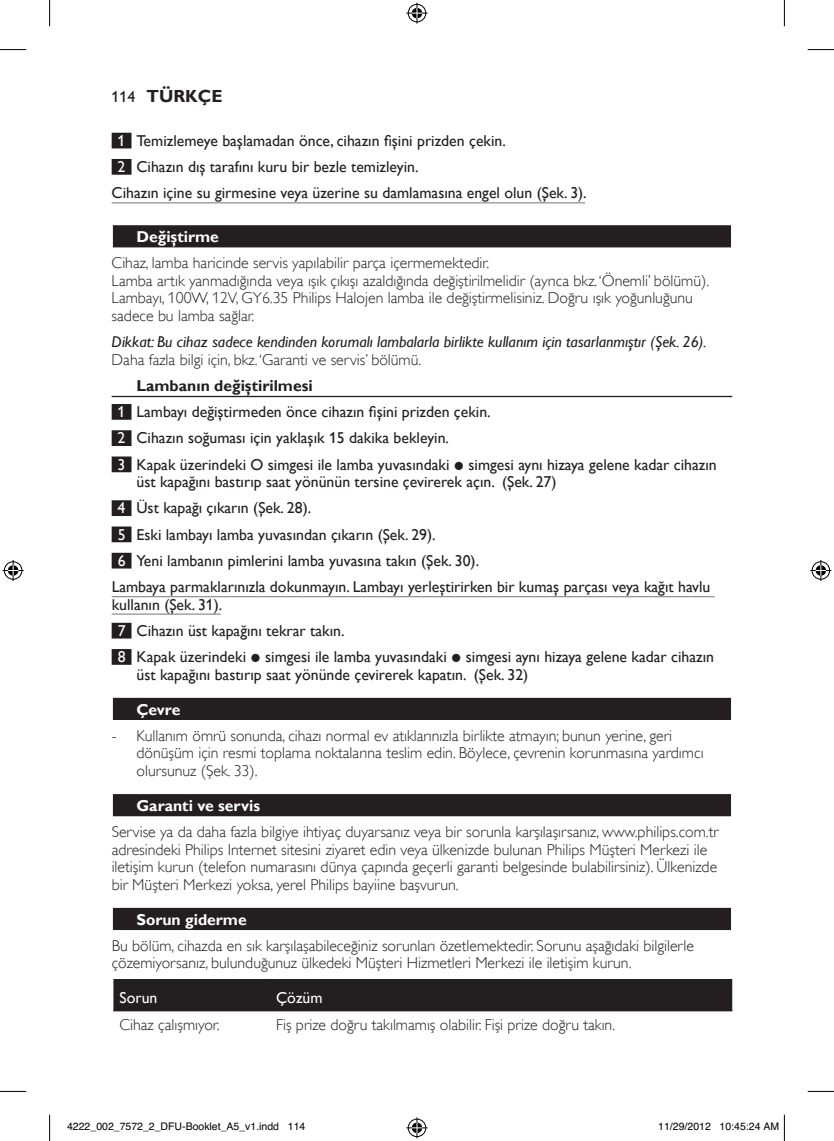
<style>
.page{position:relative;width:834px;height:1141px;background:#fff}
.page>*{position:absolute;margin:0;border:0;box-sizing:border-box;transform-origin:0 0}
.t1{font:700 17.5px "Gill Sans Alt One WGL";color:#231f20}
.t2{font:15.75px/17.5px "Gill Sans Alt One WGL Light";color:#231f20}
.t3{font:15.75px/26.2px "Gill Sans Alt One WGL";color:#231f20}
.t4{font:italic 15.75px "Gill Sans Alt One WGL";color:#231f20}
.t5{font:700 15.75px "Gill Sans Alt One WGL";color:#fff}
.t6{font:15.75px "Gill Sans Alt One WGL";color:#fff}
.t7{font:10.5px "Helvetica";color:#000}
.s1{font-weight:400;font-size:15.75px}
.s2{color:#fff}
.s3{font-weight:700}
.s4{font-family:"Philipsfonta Plain"}
</style>
<div class="page">
<div style="left:112px;top:133px;width:19px;height:15px;background:#231f20"></div>
<div style="left:112px;top:159px;width:19px;height:16px;background:#231f20"></div>
<hr style="left:112px;top:202px;width:473px;height:1px;background:#939598">
<div style="left:112px;top:224px;width:620px;height:25px;background:#a2a1a1"></div>
<div style="left:113px;top:225px;width:617px;height:22px;background:#231f20"></div>
<hr style="left:112px;top:396px;width:620px;height:1px;background:#231f20">
<div style="left:112px;top:404px;width:19px;height:16px;background:#231f20"></div>
<div style="left:112px;top:430px;width:19px;height:16px;background:#231f20"></div>
<div style="left:112px;top:456px;width:19px;height:16px;background:#231f20"></div>
<div style="left:112px;top:500px;width:19px;height:16px;background:#231f20"></div>
<div style="left:112px;top:526px;width:19px;height:16px;background:#231f20"></div>
<div style="left:112px;top:553px;width:19px;height:15px;background:#231f20"></div>
<hr style="left:112px;top:596px;width:602px;height:1px;background:#939598">
<hr style="left:112px;top:613px;width:109px;height:2px;background:#939598">
<div style="left:112px;top:623px;width:19px;height:15px;background:#231f20"></div>
<div style="left:112px;top:649px;width:19px;height:16px;background:#231f20"></div>
<div style="left:113px;top:698px;width:617px;height:22px;background:#231f20"></div>
<div style="left:112px;top:793px;width:620px;height:25px;background:#c3c2c2"></div>
<div style="left:113px;top:794px;width:617px;height:22px;background:#231f20"></div>
<div style="left:112px;top:907px;width:620px;height:25px;background:#f5f5f5"></div>
<div style="left:113px;top:908px;width:617px;height:22px;background:#231f20"></div>
<div style="left:112px;top:978px;width:621px;height:34px;background:#231f20"></div>
<hr style="left:113px;top:1009px;width:156px;height:2px;background:#231f20">
<hr style="left:269px;top:1009px;width:463px;height:2px;background:#231f20">
<svg style="left:0;top:49px;width:26px;height:1px"></svg>
<svg style="left:807px;top:49px;width:26px;height:1px"></svg>
<svg style="left:0;top:1091px;width:26px;height:1px"></svg>
<svg style="left:807px;top:1091px;width:26px;height:1px"></svg>
<svg style="left:49px;top:0;width:1px;height:26px"></svg>
<svg style="left:49px;top:1115px;width:1px;height:26px"></svg>
<svg style="left:783px;top:0;width:1px;height:26px"></svg>
<svg style="left:406px;top:3px;width:21px;height:21px"></svg>
<svg style="left:406px;top:1117px;width:21px;height:21px"></svg>
<svg style="left:3px;top:560px;width:21px;height:21px"></svg>
<svg style="left:810px;top:560px;width:21px;height:21px"></svg>
<svg style="left:783px;top:1115px;width:1px;height:26px"></svg>
<p class="t1" style="left:112px;top:84px;width:110px"><span class="s1">114</span> Türkçe</p>
<p class="t3" style="left:118px;top:127px;width:389px"><span class="s2">1</span> Temizlemeye başlamadan önce, cihazın fişini prizden çekin.</p>
<p class="t3" style="left:118px;top:153px;width:302px"><span class="s2">2</span> Cihazın dış tarafını kuru bir bezle temizleyin.</p>
<p class="t3" style="left:112px;top:180px;width:476px">Cihazın içine su girmesine veya üzerine su damlamasına engel olun (Şek. 3).</p>
<p class="t5" style="left:136px;top:226px;width:84px">Değiştirme</p>
<p class="t2" style="left:112px;top:254px;width:598px">Cihaz, lamba haricinde servis yapılabilir parça içermemektedir.<br>Lamba artık yanmadığında veya ışık çıkışı azaldığında değiştirilmelidir (ayrıca bkz. ‘Önemli’ bölümü).<br>Lambayı, 100W, 12V, GY6.35 Philips Halojen lamba ile değiştirmelisiniz. Doğru ışık yoğunluğunu sadece bu lamba sağlar.</p>
<p class="t4" style="left:112px;top:331px;width:596px">Dikkat: Bu cihaz sadece kendinden korumalı lambalarla birlikte kullanım için tasarlanmıştır (Şek. 26).</p>
<p class="t2" style="left:112px;top:351px;width:311px">Daha fazla bilgi için, bkz. ‘Garanti ve servis’ bölümü.</p>
<p class="t3" style="left:118px;top:372px;width:600px;text-indent:19px"><span class="s3">Lambanın değiştirilmesi<br></span><span class="s2">1</span> Lambayı değiştirmeden önce cihazın fişini prizden çekin.<br><span class="s2">2</span> Cihazın soğuması için yaklaşık 15 dakika bekleyin.<br><span class="s2">3</span> Kapak üzerindeki O simgesi ile lamba yuvasındaki <span class="s4">1</span> simgesi aynı hizaya gelene kadar cihazın</p>
<p class="t3" style="left:136px;top:469px;width:421px">üst kapağını bastırıp saat yönünün tersine çevirerek açın. (Şek. 27)</p>
<p class="t3" style="left:118px;top:495px;width:195px"><span class="s2">4</span> Üst kapağı çıkarın (Şek. 28).</p>
<p class="t3" style="left:118px;top:521px;width:319px"><span class="s2">5</span> Eski lambayı lamba yuvasından çıkarın (Şek. 29).</p>
<p class="t3" style="left:118px;top:547px;width:363px"><span class="s2">6</span> Yeni lambanın pimlerini lamba yuvasına takın (Şek. 30).</p>
<p class="t3" style="left:112px;top:574px;width:600px">Lambaya parmaklarınızla dokunmayın. Lambayı yerleştirirken bir kumaş parçası veya kağıt havlu</p>
<p class="t3" style="left:118px;top:591px;width:597px;text-indent:-6px">kullanın (Şek. 31).<br><span class="s2">7</span> Cihazın üst kapağını tekrar takın.<br><span class="s2">8</span> Kapak üzerindeki <span class="s4">1</span> simgesi ile lamba yuvasındaki <span class="s4">1</span> simgesi aynı hizaya gelene kadar cihazın</p>
<p class="t3" style="left:136px;top:661px;width:393px">üst kapağını bastırıp saat yönünde çevirerek kapatın. (Şek. 32)</p>
<p class="t5" style="left:136px;top:699px;width:45px">Çevre</p>
<p class="t2" style="left:136px;top:727px;width:568px;text-indent:-25px">- Kullanım ömrü sonunda, cihazı normal ev atıklarınızla birlikte atmayın; bunun yerine, geri dönüşüm için resmi toplama noktalarına teslim edin. Böylece, çevrenin korunmasına yardımcı olursunuz (Şek. 33).</p>
<p class="t5" style="left:136px;top:795px;width:125px">Garanti ve servis</p>
<p class="t2" style="left:112px;top:823px;width:608px">Servise ya da daha fazla bilgiye ihtiyaç duyarsanız veya bir sorunla karşılaşırsanız, www.philips.com.tr adresindeki Philips Internet sitesini ziyaret edin veya ülkenizde bulunan Philips Müşteri Merkezi ile iletişim kurun (telefon numarasını dünya çapında geçerli garanti belgesinde bulabilirsiniz). Ülkenizde bir Müşteri Merkezi yoksa, yerel Philips bayiine başvurun.</p>
<p class="t5" style="left:136px;top:909px;width:112px">Sorun giderme</p>
<p class="t2" style="left:112px;top:937px;width:583px">Bu bölüm, cihazda en sık karşılaşabileceğiniz sorunları özetlemektedir. Sorunu aşağıdaki bilgilerle çözemiyorsanız, bulunduğunuz ülkedeki Müşteri Hizmetleri Merkezi ile iletişim kurun.</p>
<p class="t6" style="left:119px;top:986px;width:39px">Sorun</p>
<p class="t6" style="left:276px;top:986px;width:48px">Çözüm</p>
<p class="t2" style="left:119px;top:1016px;width:101px">Cihaz çalışmıyor.</p>
<p class="t2" style="left:276px;top:1016px;width:340px">Fiş prize doğru takılmamış olabilir. Fişi prize doğru takın.</p>
<p class="t7" style="left:67px;top:1120px;width:240px">4222_002_7572_2_DFU-Booklet_A5_v1.indd 114</p>
<p class="t7" style="left:658px;top:1120px;width:122px">11/29/2012 10:45:24 AM</p>
</div>
